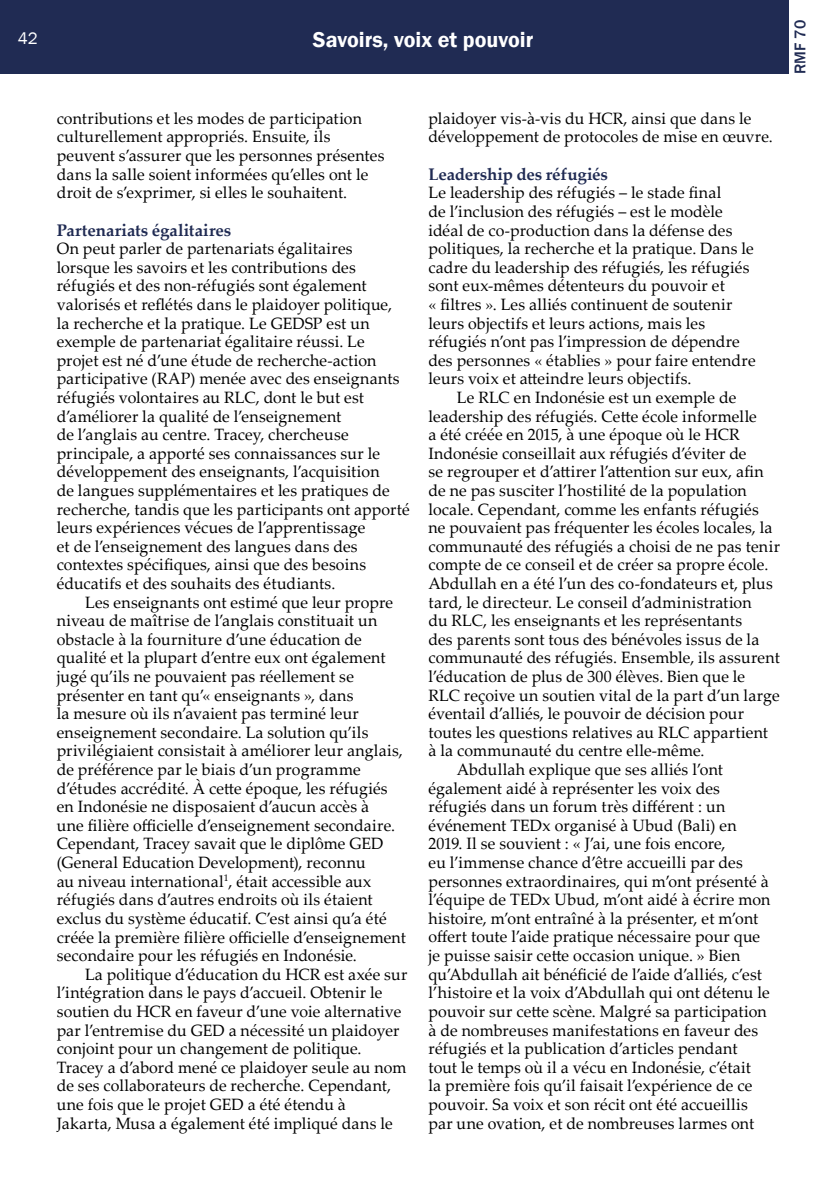
<style>
.page{position:relative;width:840px;height:1191px;background:#fff}
.page>*{position:absolute;margin:0;border:0;box-sizing:border-box;transform-origin:0 0}
.t1{font:600 22px "Franklin Gothic";color:#fff}
.t2{font:17px "Franklin Gothic";color:#fff}
.t3{font:700 16.8px "Palatino Linotype";letter-spacing:-.005em;color:#202b53}
.t4{font:16.4px/18.6px "Palatino Linotype";letter-spacing:.01em;color:#000}
.t5{font:500 16px "Franklin Gothic";color:#202b53}
</style>
<div class="page">
<div style="left:0;top:0;width:788px;height:74px;background:#202b53"></div>
<p class="t2" style="left:18px;top:27px;width:21px">42</p>
<h1 class="t1" style="left:313px;top:27px;width:222px">Savoirs, voix et pouvoir</h1>
<p class="t5" style="left:789px;top:74px;width:55px;rotate:-90deg">RMF 70</p>
<p class="t4" style="left:57px;top:108px;width:329px">contributions et les modes de participation culturellement appropriés. Ensuite, ils peuvent s’assurer que les personnes présentes dans la salle soient informées qu’elles ont le droit de s’exprimer, si elles le souhaitent.</p>
<p class="t3" style="left:57px;top:218px;width:176px">Partenariats égalitaires</p>
<p class="t4" style="left:57px;top:239px;width:354px">On peut parler de partenariats égalitaires<br>lorsque les savoirs et les contributions des réfugiés et des non-réfugiés sont également valorisés et reflétés dans le plaidoyer politique,<br>la recherche et la pratique. Le GEDSP est un exemple de partenariat égalitaire réussi. Le projet est né d’une étude de recherche-action participative (RAP) menée avec des enseignants réfugiés volontaires au RLC, dont le but est d’améliorer la qualité de l’enseignement<br>de l’anglais au centre. Tracey, chercheuse principale, a apporté ses connaissances sur le développement des enseignants, l’acquisition<br>de langues supplémentaires et les pratiques de recherche, tandis que les participants ont apporté leurs expériences vécues de l’apprentissage<br>et de l’enseignement des langues dans des contextes spécifiques, ainsi que des besoins éducatifs et des souhaits des étudiants.</p>
<p class="t4" style="left:57px;top:592px;width:350px;text-indent:28px">Les enseignants ont estimé que leur propre niveau de maîtrise de l’anglais constituait un obstacle à la fourniture d’une éducation de qualité et la plupart d’entre eux ont également jugé qu’ils ne pouvaient pas réellement se présenter en tant qu’« enseignants », dans<br>la mesure où ils n’avaient pas terminé leur enseignement secondaire. La solution qu’ils privilégiaient consistait à améliorer leur anglais, de préférence par le biais d’un programme d’études accrédité. À cette époque, les réfugiés en Indonésie ne disposaient d’aucun accès à<br>une filière officielle d’enseignement secondaire.<br>Cependant, Tracey savait que le diplôme GED (General Education Development), reconnu<br>au niveau international<sup>1</sup>, était accessible aux réfugiés dans d’autres endroits où ils étaient exclus du système éducatif. C’est ainsi qu’a été créée la première filière officielle d’enseignement secondaire pour les réfugiés en Indonésie.</p>
<p class="t4" style="left:57px;top:964px;width:352px;text-indent:28px">La politique d’éducation du HCR est axée sur l’intégration dans le pays d’accueil. Obtenir le soutien du HCR en faveur d’une voie alternative par l’entremise du GED a nécessité un plaidoyer conjoint pour un changement de politique.<br>Tracey a d’abord mené ce plaidoyer seule au nom de ses collaborateurs de recherche. Cependant, une fois que le projet GED a été étendu à<br>Jakarta, Musa a également été impliqué dans le</p>
<p class="t4" style="left:428px;top:108px;width:345px">plaidoyer vis-à-vis du HCR, ainsi que dans le développement de protocoles de mise en œuvre.</p>
<p class="t3" style="left:428px;top:162px;width:181px">Leadership des réfugiés</p>
<p class="t4" style="left:428px;top:183px;width:328px">Le leadership des réfugiés – le stade final<br>de l’inclusion des réfugiés – est le modèle idéal de co-production dans la défense des politiques, la recherche et la pratique. Dans le cadre du leadership des réfugiés, les réfugiés sont eux-mêmes détenteurs du pouvoir et<br>« filtres ». Les alliés continuent de soutenir leurs objectifs et leurs actions, mais les réfugiés n’ont pas l’impression de dépendre des personnes « établies » pour faire entendre leurs voix et atteindre leurs objectifs.</p>
<p class="t4" style="left:456px;top:387px;width:281px">Le RLC en Indonésie est un exemple de</p>
<p class="t4" style="left:428px;top:406px;width:330px">leadership des réfugiés. Cette école informelle</p>
<p class="t4" style="left:428px;top:424px;width:312px">a été créée en 2015, à une époque où le HCR</p>
<p class="t4" style="left:428px;top:443px;width:319px">Indonésie conseillait aux réfugiés d’éviter de</p>
<p class="t4" style="left:428px;top:462px;width:336px">se regrouper et d’attirer l’attention sur eux, afin</p>
<p class="t4" style="left:428px;top:480px;width:319px">de ne pas susciter l’hostilité de la population</p>
<p class="t4" style="left:428px;top:499px;width:331px">locale. Cependant, comme les enfants réfugiés</p>
<p class="t4" style="left:428px;top:517px;width:345px">ne pouvaient pas fréquenter les écoles locales, la</p>
<p class="t4" style="left:428px;top:536px;width:353px">communauté des réfugiés a choisi de ne pas tenir</p>
<p class="t4" style="left:428px;top:555px;width:341px">compte de ce conseil et de créer sa propre école.</p>
<p class="t4" style="left:428px;top:573px;width:345px">Abdullah en a été l’un des co-fondateurs et, plus</p>
<p class="t4" style="left:428px;top:592px;width:324px">tard, le directeur. Le conseil d’administration</p>
<p class="t4" style="left:428px;top:610px;width:315px">du RLC, les enseignants et les représentants</p>
<p class="t4" style="left:428px;top:629px;width:332px">des parents sont tous des bénévoles issus de la</p>
<p class="t4" style="left:428px;top:648px;width:352px">communauté des réfugiés. Ensemble, ils assurent</p>
<p class="t4" style="left:428px;top:666px;width:318px">l’éducation de plus de 300 élèves. Bien que le</p>
<p class="t4" style="left:428px;top:685px;width:352px">RLC reçoive un soutien vital de la part d’un large</p>
<p class="t4" style="left:428px;top:703px;width:317px">éventail d’alliés, le pouvoir de décision pour</p>
<p class="t4" style="left:428px;top:722px;width:341px">toutes les questions relatives au RLC appartient</p>
<p class="t4" style="left:428px;top:741px;width:277px">à la communauté du centre elle-même.</p>
<p class="t4" style="left:456px;top:759px;width:267px">Abdullah explique que ses alliés l’ont</p>
<p class="t4" style="left:428px;top:778px;width:293px">également aidé à représenter les voix des</p>
<p class="t4" style="left:428px;top:796px;width:298px">réfugiés dans un forum très différent : un</p>
<p class="t4" style="left:428px;top:815px;width:309px">événement TEDx organisé à Ubud (Bali) en</p>
<p class="t4" style="left:428px;top:834px;width:298px">2019. Il se souvient : « J’ai, une fois encore,</p>
<p class="t4" style="left:428px;top:852px;width:315px">eu l’immense chance d’être accueilli par des</p>
<p class="t4" style="left:428px;top:871px;width:341px">personnes extraordinaires, qui m’ont présenté à</p>
<p class="t4" style="left:428px;top:889px;width:343px">l’équipe de TEDx Ubud, m’ont aidé à écrire mon</p>
<p class="t4" style="left:428px;top:908px;width:331px">histoire, m’ont entraîné à la présenter, et m’ont</p>
<p class="t4" style="left:428px;top:927px;width:333px">offert toute l’aide pratique nécessaire pour que</p>
<p class="t4" style="left:428px;top:945px;width:313px">je puisse saisir cette occasion unique. » Bien</p>
<p class="t4" style="left:428px;top:964px;width:335px">qu’Abdullah ait bénéficié de l’aide d’alliés, c’est</p>
<p class="t4" style="left:428px;top:982px;width:342px">l’histoire et la voix d’Abdullah qui ont détenu le</p>
<p class="t4" style="left:428px;top:1001px;width:339px">pouvoir sur cette scène. Malgré sa participation</p>
<p class="t4" style="left:428px;top:1020px;width:331px">à de nombreuses manifestations en faveur des</p>
<p class="t4" style="left:428px;top:1038px;width:310px">réfugiés et la publication d’articles pendant</p>
<p class="t4" style="left:428px;top:1057px;width:324px">tout le temps où il a vécu en Indonésie, c’était</p>
<p class="t4" style="left:428px;top:1075px;width:325px">la première fois qu’il faisait l’expérience de ce</p>
<p class="t4" style="left:428px;top:1094px;width:321px">pouvoir. Sa voix et son récit ont été accueillis</p>
<p class="t4" style="left:428px;top:1113px;width:327px">par une ovation, et de nombreuses larmes ont</p>
</div>
